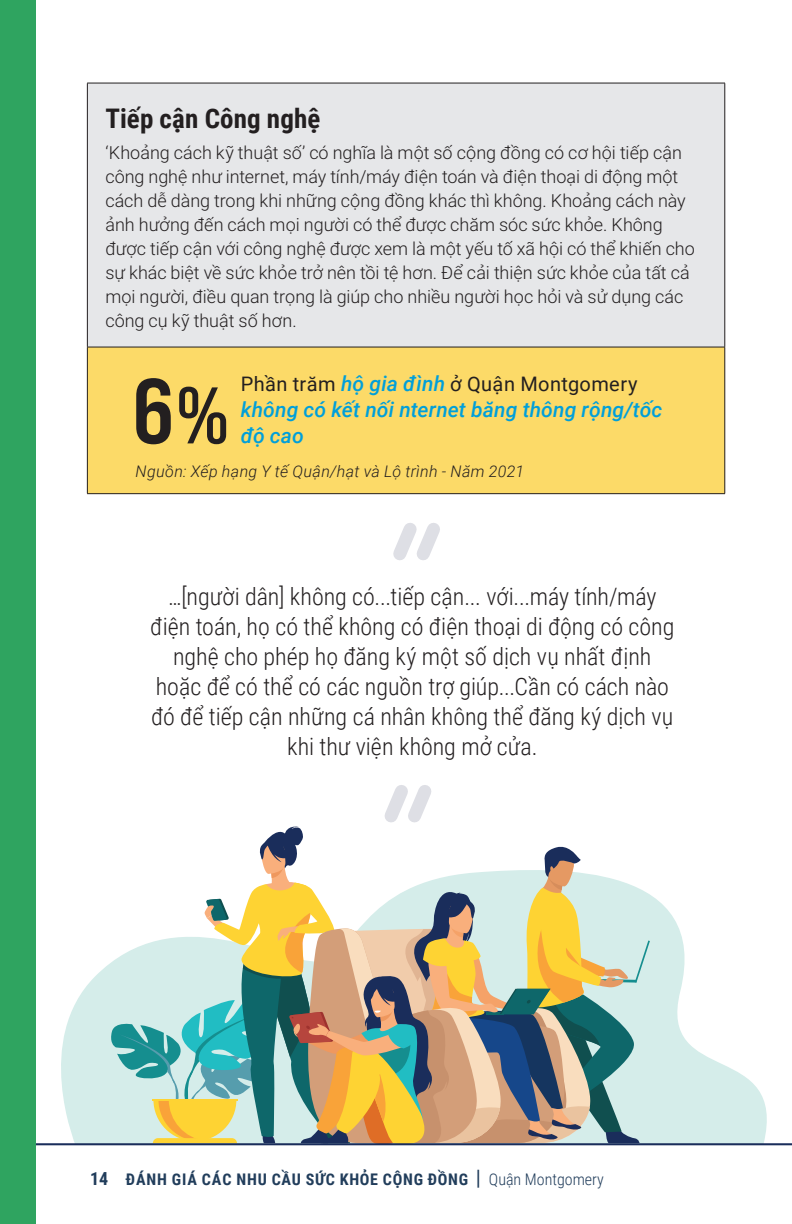
<style>
.page{position:relative;width:792px;height:1224px;background:#fff}
.page>*{position:absolute;margin:0;border:0;box-sizing:border-box;transform-origin:0 0}
.numbers{font:92px "Bebas Neue Pro Sm E Bd";color:#231f20}
.title{font:700 27px "Roboto Condensed";letter-spacing:.005em;color:#231f20}
.pullquote_STYL03{font:300 24px/30px "Roboto Condensed";color:#231f20;text-align:center}
.Section_Headers{font:italic 500 21px/26px "Roboto";letter-spacing:.005em;color:#009fda}
.Section_Headers-2{font:20px "Roboto";letter-spacing:.02em;color:#231f20}
.text{font:300 18px/24px "Roboto";color:#231f20}
.t1{font:700 16px "Roboto Condensed";letter-spacing:.055em;color:#213d5b}
.Section_Headers-3{font:italic 300 16px "Roboto";letter-spacing:.025em;color:#231f20}
.s1{font-size:80px}
.s2{font-weight:500;font-style:italic;font-size:21px;color:#009fda}
.s3{font-size:18px}
.s4{font-weight:400;font-size:21.2px}
.s5{font-weight:300}
</style>
<div class="page">
<div style="left:0;top:0;width:36px;height:1224px;background:#2fa460"></div>
<div style="left:87px;top:83px;width:638px;height:264px;background:#e6e7e9"></div>
<div style="left:87px;top:347px;width:638px;height:147px;background:#fcda68"></div>
<hr style="left:87px;top:83px;width:638px;height:1px;background:#231f20">
<hr style="left:87px;top:83px;width:1px;height:264px;background:#231f20">
<hr style="left:724px;top:83px;width:1px;height:264px;background:#231f20">
<hr style="left:87px;top:347px;width:638px;height:1px;background:#231f20">
<hr style="left:87px;top:347px;width:1px;height:146px;background:#231f20">
<hr style="left:724px;top:347px;width:1px;height:146px;background:#231f20">
<hr style="left:87px;top:493px;width:638px;height:1px;background:#231f20">
<svg style="left:393px;top:523px;width:47px;height:37px"></svg>
<svg style="left:36px;top:785px;width:756px;height:361px"></svg>
<p class="title" style="left:105px;top:99px;width:217px">Tiếp cận Công nghệ</p>
<p class="text" style="left:105px;top:140px;width:591px">‘Khoảng cách kỹ thuật số’ có nghĩa là một số cộng đồng có cơ hội tiếp cận công nghệ như internet, máy tính/máy điện toán và điện thoại di động một cách dễ dàng trong khi những cộng đồng khác thì không. Khoảng cách này ảnh hưởng đến cách mọi người có thể được chăm sóc sức khỏe. Không được tiếp cận với công nghệ được xem là một yếu tố xã hội có thể khiến cho sự khác biệt về sức khỏe trở nên tồi tệ hơn. Để cải thiện sức khỏe của tất cả mọi người, điều quan trọng là giúp cho nhiều người học hỏi và sử dụng các công cụ kỹ thuật số hơn.</p>
<p class="numbers" style="left:133px;top:357px;width:97px">6<span class="s1">%</span></p>
<p class="Section_Headers-2" style="left:241px;top:370px;width:398px">Phần trăm <span class="s2">hộ gia đình</span> ở Quận Montgomery</p>
<p class="Section_Headers" style="left:241px;top:396px;width:423px">không có kết nối nternet băng thông rộng/tốc độ cao</p>
<p class="Section_Headers-3" style="left:136px;top:460px;width:390px">Nguồn: Xếp hạng Y tế Quận/hạt và Lộ trình - Năm 2021</p>
<p class="pullquote_STYL03" style="left:150px;top:581px;width:526px">…[người dân] không có...tiếp cận... với...máy tính/máy điện toán, họ có thể không có điện thoại di động có công nghệ cho phép họ đăng ký một số dịch vụ nhất định hoặc để có thể có các nguồn trợ giúp...Cần có cách nào đó để tiếp cận những cá nhân không thể đăng ký dịch vụ khi thư viện không mở cửa.</p>
<p class="t1" style="left:90px;top:1168px;width:515px"><span class="s3">14</span> ĐÁNH GIÁ CÁC NHU CẦU SỨC KHỎE CỘNG ĐỒNG <span class="s4">|</span> <span class="s5">Quận Montgomery</span></p>
</div>
